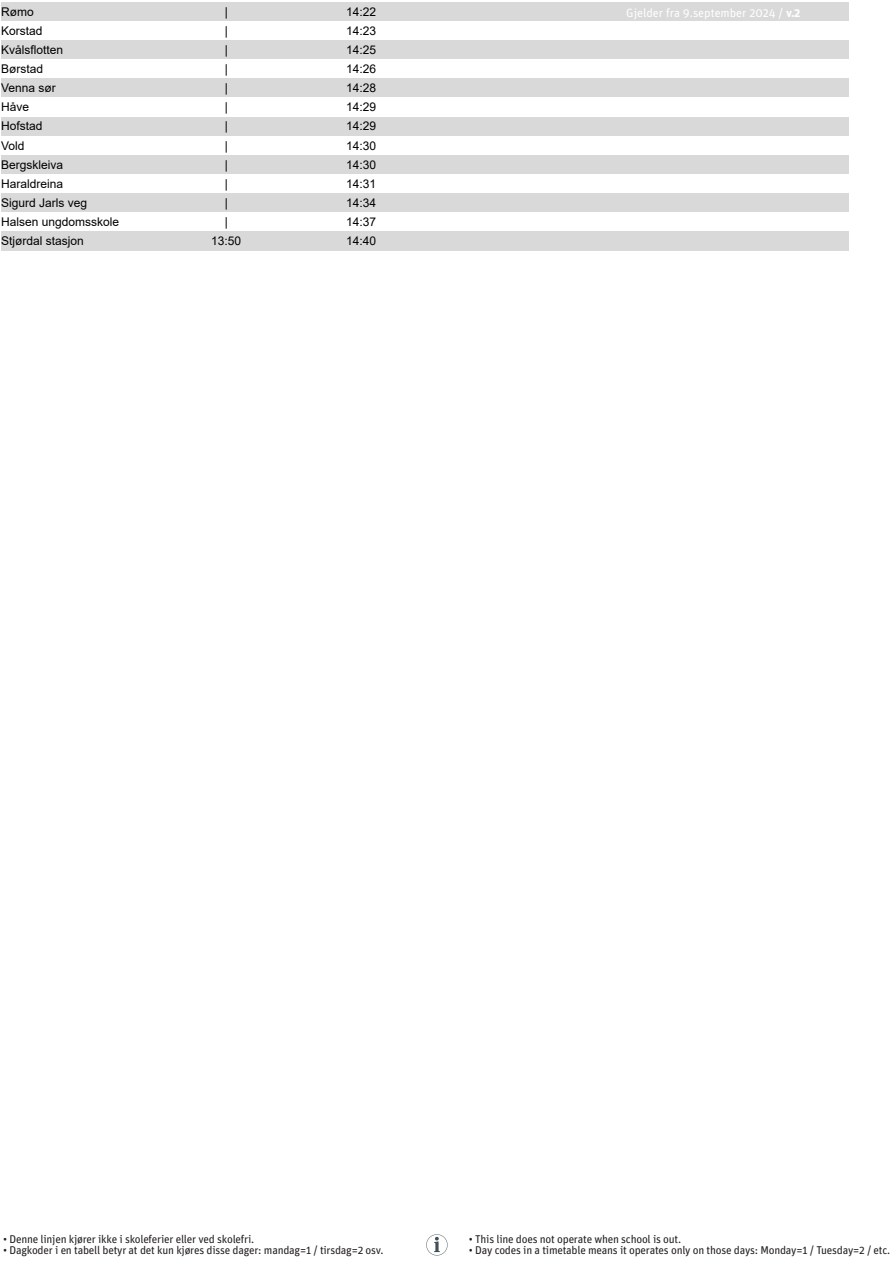
<style>
.page{position:relative;width:893px;height:1263px;background:#fff}
.page>*{position:absolute;margin:0;border:0;box-sizing:border-box;transform-origin:0 0}
.t1{font:12px "Arial";color:#000}
.t2{font:12px "Unit Pro";color:#fff}
.t3{font:11.25px "Unit Pro";letter-spacing:-.02em;color:#231f20}
.s1{font-weight:700}
</style>
<div class="page">
<div style="left:1px;top:2px;width:848px;height:19px;background:#d9d9d9"></div>
<div style="left:1px;top:40px;width:848px;height:20px;background:#d9d9d9"></div>
<div style="left:1px;top:79px;width:848px;height:19px;background:#d9d9d9"></div>
<div style="left:1px;top:117px;width:848px;height:19px;background:#d9d9d9"></div>
<div style="left:1px;top:155px;width:848px;height:19px;background:#d9d9d9"></div>
<div style="left:1px;top:193px;width:848px;height:20px;background:#d9d9d9"></div>
<div style="left:1px;top:232px;width:848px;height:19px;background:#d9d9d9"></div>
<svg style="left:426px;top:1234px;width:22px;height:21px"></svg>
<p class="t1" style="left:1px;top:3px;width:34px">Rømo</p>
<p class="t1" style="left:225px;top:3px;width:5px">|</p>
<p class="t1" style="left:346px;top:3px;width:32px">14:22</p>
<p class="t1" style="left:1px;top:22px;width:43px">Korstad</p>
<p class="t1" style="left:225px;top:22px;width:5px">|</p>
<p class="t1" style="left:346px;top:22px;width:32px">14:23</p>
<p class="t1" style="left:1px;top:41px;width:64px">Kvålsflotten</p>
<p class="t1" style="left:225px;top:41px;width:5px">|</p>
<p class="t1" style="left:346px;top:41px;width:32px">14:25</p>
<p class="t1" style="left:1px;top:61px;width:44px">Børstad</p>
<p class="t1" style="left:225px;top:61px;width:5px">|</p>
<p class="t1" style="left:346px;top:61px;width:32px">14:26</p>
<p class="t1" style="left:1px;top:80px;width:56px">Venna sør</p>
<p class="t1" style="left:225px;top:80px;width:5px">|</p>
<p class="t1" style="left:346px;top:80px;width:32px">14:28</p>
<p class="t1" style="left:1px;top:99px;width:30px">Håve</p>
<p class="t1" style="left:225px;top:99px;width:5px">|</p>
<p class="t1" style="left:346px;top:99px;width:32px">14:29</p>
<p class="t1" style="left:1px;top:118px;width:43px">Hofstad</p>
<p class="t1" style="left:225px;top:118px;width:5px">|</p>
<p class="t1" style="left:346px;top:118px;width:32px">14:29</p>
<p class="t1" style="left:1px;top:137px;width:25px">Vold</p>
<p class="t1" style="left:225px;top:137px;width:5px">|</p>
<p class="t1" style="left:346px;top:137px;width:32px">14:30</p>
<p class="t1" style="left:1px;top:156px;width:64px">Bergskleiva</p>
<p class="t1" style="left:225px;top:156px;width:5px">|</p>
<p class="t1" style="left:346px;top:156px;width:32px">14:30</p>
<p class="t1" style="left:1px;top:175px;width:64px">Haraldreina</p>
<p class="t1" style="left:225px;top:175px;width:5px">|</p>
<p class="t1" style="left:346px;top:175px;width:32px">14:31</p>
<p class="t1" style="left:1px;top:194px;width:88px">Sigurd Jarls veg</p>
<p class="t1" style="left:225px;top:194px;width:5px">|</p>
<p class="t1" style="left:346px;top:194px;width:32px">14:34</p>
<p class="t1" style="left:1px;top:214px;width:120px">Halsen ungdomsskole</p>
<p class="t1" style="left:225px;top:214px;width:5px">|</p>
<p class="t1" style="left:346px;top:214px;width:32px">14:37</p>
<p class="t1" style="left:1px;top:233px;width:84px">Stjørdal stasjon</p>
<p class="t1" style="left:211px;top:233px;width:32px">13:50</p>
<p class="t1" style="left:346px;top:233px;width:32px">14:40</p>
<p class="t2" style="left:626px;top:4px;width:175px">Gjelder fra 9.september 2024 / <span class="s1">v.2</span></p>
<p class="t3" style="left:3px;top:1231px;width:253px">• Denne linjen kjører ikke i skoleferier eller ved skolefri.</p>
<p class="t3" style="left:3px;top:1243px;width:382px">• Dagkoder i en tabell betyr at det kun kjøres disse dager: mandag=1 / tirsdag=2 osv.</p>
<p class="t3" style="left:469px;top:1231px;width:214px">• This line does not operate when school is out.</p>
<p class="t3" style="left:469px;top:1243px;width:423px">• Day codes in a timetable means it operates only on those days: Monday=1 / Tuesday=2 / etc.</p>
</div>
